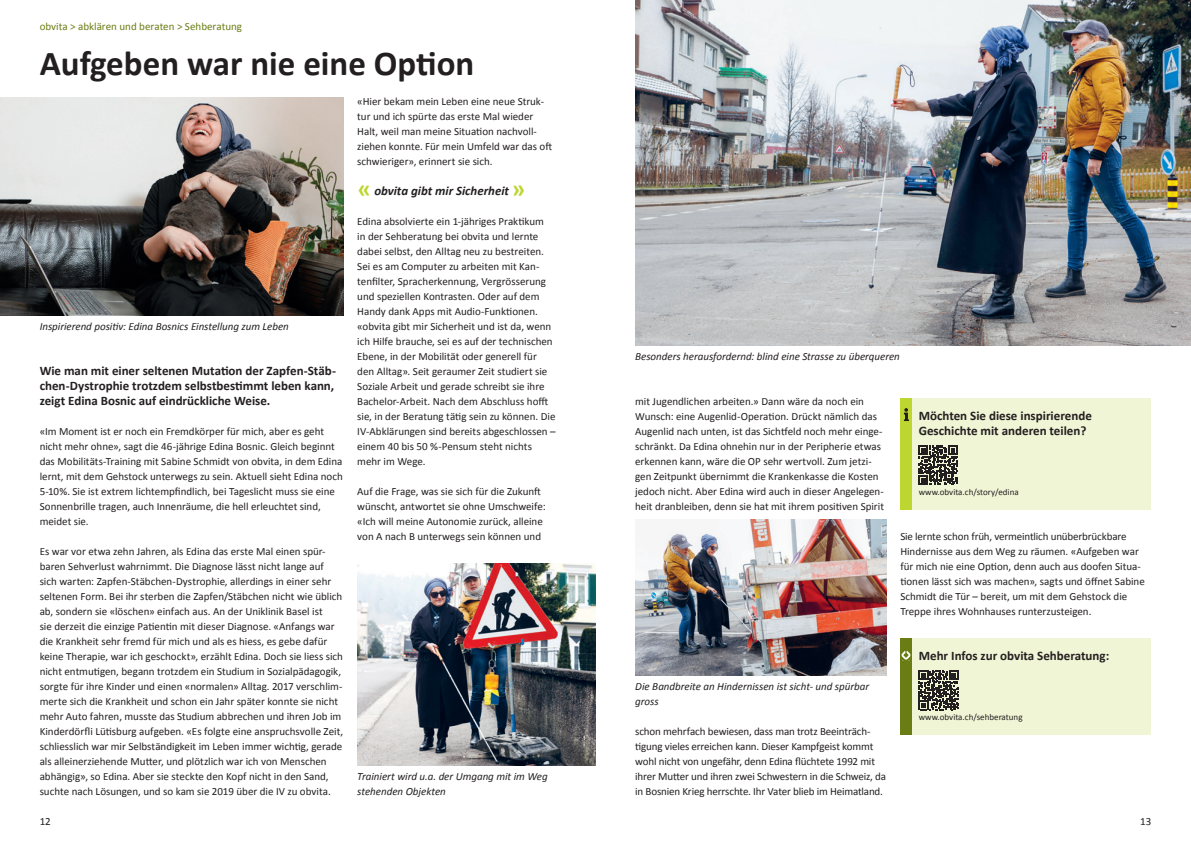
<style>
.page{position:relative;width:1191px;height:842px;background:#fff}
.page>*{position:absolute;margin:0;border:0;box-sizing:border-box;transform-origin:0 0}
.t1{font:700 35px "Calibri";color:#231f20}
.t2{font:700 13px/15px "Calibri";color:#231f20}
.t3{font:italic 700 12.9px "Calibri";color:#231f20}
.t4{font:11px/15px "Calibri";letter-spacing:-.005em;color:#231f20}
.t5{font:italic 11px/15px "Calibri";letter-spacing:-.005em;color:#231f20}
.t6{font:11px "Calibri";letter-spacing:-.005em;color:#6a7d14}
.t7{font:9px "Calibri";color:#231f20}
.s1{font-style:normal;font-size:24.8px;color:#bed630}
</style>
<div class="page">
<img style="left:0;top:98px;width:343px;height:217px">
<img style="left:635px;top:0;width:556px;height:345px">
<img style="left:357px;top:564px;width:238px;height:201px">
<img style="left:635px;top:519px;width:251px;height:156px">
<div style="left:900px;top:638px;width:251px;height:97px;background:#f0f5d5"></div>
<div style="left:900px;top:638px;width:11px;height:97px;background:#6a7d14"></div>
<svg style="left:918px;top:670px;width:40px;height:40px"></svg>
<svg style="left:901px;top:651px;width:9px;height:8px"></svg>
<div style="left:900px;top:398px;width:251px;height:112px;background:#f0f5d5"></div>
<div style="left:900px;top:398px;width:11px;height:112px;background:#bed630"></div>
<svg style="left:918px;top:445px;width:40px;height:40px"></svg>
<svg style="left:904px;top:408px;width:5px;height:13px"></svg>
<p class="t6" style="left:40px;top:19px;width:204px">obvita &gt; abklären und beraten &gt; Sehberatung</p>
<h1 class="t1" style="left:40px;top:41px;width:436px">Aufgeben war nie eine Option</h1>
<p class="t4" style="left:357px;top:94px;width:196px">«Hier bekam mein Leben eine neue Struk&shy;tur und ich spürte das erste Mal wieder Halt, weil man meine Situation nachvoll&shy;ziehen konnte. Für mein Umfeld war das oft schwieriger», erinnert sie sich.</p>
<p class="t5" style="left:40px;top:318px;width:251px">Inspirierend positiv: Edina Bosnics Einstellung zum Leben</p>
<p class="t2" style="left:40px;top:363px;width:298px">Wie man mit einer seltenen Mutation der Zapfen-Stäb&shy;chen-Dystrophie trotzdem selbstbestimmt leben kann, zeigt Edina Bosnic auf eindrückliche Weise.</p>
<p class="t4" style="left:40px;top:424px;width:305px">«Im Moment ist er noch ein Fremdkörper für mich, aber es geht nicht mehr ohne», sagt die 46-jährige Edina Bosnic. Gleich beginnt das Mobilitäts-Training mit Sabine Schmidt von obvita, in dem Edina lernt, mit dem Gehstock unterwegs zu sein. Aktuell sieht Edina noch 5-10%. Sie ist extrem lichtempfindlich, bei Tageslicht muss sie eine Sonnenbrille tragen, auch Innenräume, die hell erleuchtet sind, meidet sie.</p>
<p class="t4" style="left:40px;top:544px;width:305px">Es war vor etwa zehn Jahren, als Edina das erste Mal einen spür&shy;baren Sehverlust wahrnimmt. Die Diagnose lässt nicht lange auf sich warten: Zapfen-Stäbchen-Dystrophie, allerdings in einer sehr seltenen Form. Bei ihr sterben die Zapfen/Stäbchen nicht wie üblich ab, sondern sie «löschen» einfach aus. An der Uniklinik Basel ist<br>sie derzeit die einzige Patientin mit dieser Diagnose. «Anfangs war die Krankheit sehr fremd für mich und als es hiess, es gebe dafür keine Therapie, war ich geschockt», erzählt Edina. Doch sie liess sich nicht entmutigen, begann trotzdem ein Studium in Sozialpädagogik, sorgte für ihre Kinder und einen «normalen» Alltag. 2017 verschlim&shy;merte sich die Krankheit und schon ein Jahr später konnte sie nicht mehr Auto fahren, musste das Studium abbrechen und ihren Job im Kinderdörfli Lütisburg aufgeben. «Es folgte eine anspruchsvolle Zeit, schliesslich war mir Selbständigkeit im Leben immer wichtig, gerade als alleinerziehende Mutter, und plötzlich war ich von Menschen abhängig», so Edina. Aber sie steckte den Kopf nicht in den Sand, suchte nach Lösungen, und so kam sie 2019 über die IV zu obvita.</p>
<p class="t3" style="left:358px;top:183px;width:169px"><span class="s1">«</span> obvita gibt mir Sicherheit <span class="s1">»</span></p>
<p class="t4" style="left:357px;top:214px;width:200px">Edina absolvierte ein 1-jähriges Praktikum<br>in der Sehberatung bei obvita und lernte dabei selbst, den Alltag neu zu bestreiten.<br>Sei es am Computer zu arbeiten mit Kan&shy;tenfilter, Spracherkennung, Vergrösserung und speziellen Kontrasten. Oder auf dem Handy dank Apps mit Audio-Funktionen. «obvita gibt mir Sicherheit und ist da, wenn ich Hilfe brauche, sei es auf der technischen Ebene, in der Mobilität oder generell für den Alltag». Seit geraumer Zeit studiert sie Soziale Arbeit und gerade schreibt sie ihre Bachelor-Arbeit. Nach dem Abschluss hofft sie, in der Beratung tätig sein zu können. Die IV-Abklärungen sind bereits abgeschlossen – einem 40 bis 50 %-Pensum steht nichts mehr im Wege.</p>
<p class="t4" style="left:357px;top:484px;width:190px">Auf die Frage, was sie sich für die Zukunft wünscht, antwortet sie ohne Umschweife: «Ich will meine Autonomie zurück, alleine von A nach B unterwegs sein können und</p>
<p class="t5" style="left:357px;top:768px;width:192px">Trainiert wird u.a. der Umgang mit im Weg stehenden Objekten</p>
<p class="t5" style="left:635px;top:348px;width:266px">Besonders herausfordernd: blind eine Strasse zu überqueren</p>
<p class="t4" style="left:635px;top:394px;width:250px">mit Jugendlichen arbeiten.» Dann wäre da noch ein Wunsch: eine Augenlid-Operation. Drückt nämlich das Augenlid nach unten, ist das Sichtfeld noch mehr einge&shy;schränkt. Da Edina ohnehin nur in der Peripherie etwas erkennen kann, wäre die OP sehr wertvoll. Zum jetzi&shy;gen Zeitpunkt übernimmt die Krankenkasse die Kosten jedoch nicht. Aber Edina wird auch in dieser Angelegen&shy;heit dranbleiben, denn sie hat mit ihrem positiven Spirit</p>
<p class="t2" style="left:918px;top:408px;width:175px">Möchten Sie diese inspirierende<br>Geschichte mit anderen teilen?</p>
<p class="t7" style="left:918px;top:486px;width:101px">www.obvita.ch/story/edina</p>
<p class="t4" style="left:900px;top:529px;width:246px">Sie lernte schon früh, vermeintlich unüberbrückbare Hindernisse aus dem Weg zu räumen. «Aufgeben war für mich nie eine Option, denn auch aus doofen Situa&shy;tionen lässt sich was machen», sagts und öffnet Sabine Schmidt die Tür – bereit, um mit dem Gehstock die Treppe ihres Wohnhauses runterzusteigen.</p>
<p class="t5" style="left:635px;top:678px;width:235px">Die Bandbreite an Hindernissen ist sicht- und spürbar gross</p>
<p class="t4" style="left:635px;top:724px;width:252px">schon mehrfach bewiesen, dass man trotz Beeinträch&shy;tigung vieles erreichen kann. Dieser Kampfgeist kommt wohl nicht von ungefähr, denn Edina flüchtete 1992 mit ihrer Mutter und ihren zwei Schwestern in die Schweiz, da in Bosnien Krieg herrschte. Ihr Vater blieb im Heimatland.</p>
<p class="t2" style="left:918px;top:648px;width:192px">Mehr Infos zur obvita Sehberatung:</p>
<p class="t7" style="left:918px;top:711px;width:105px">www.obvita.ch/sehberatung</p>
<p class="t4" style="left:40px;top:814px;width:13px">12</p>
<p class="t4" style="left:1140px;top:814px;width:13px">13</p>
</div>
